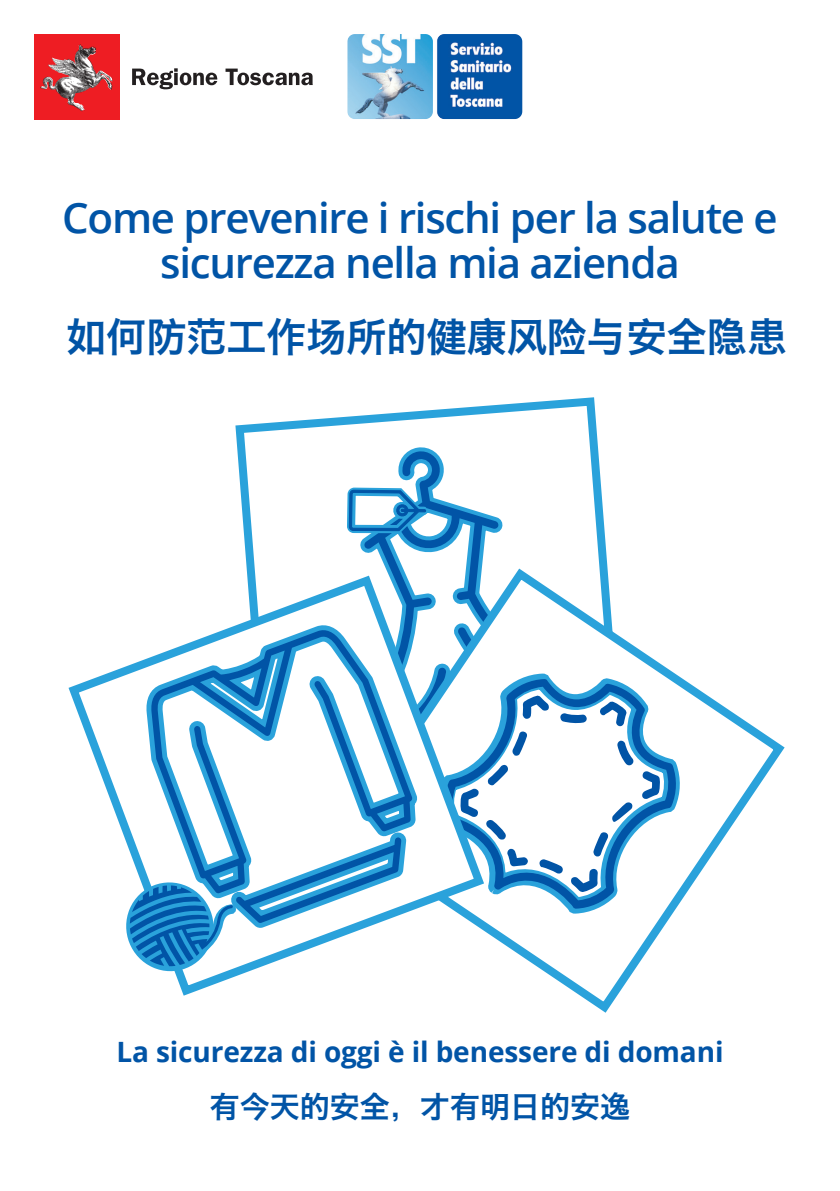
<style>
.page{position:relative;width:840px;height:1191px;background:#fff}
.page>*{position:absolute;margin:0;border:0;box-sizing:border-box;transform-origin:0 0}
.t1{font:600 42px/44px "Open Sans";letter-spacing:-.03em;color:#0154a6;text-align:center}
.t2{font:40px "Hiragino Sans GB W6";color:#0154a6}
.t3{font:30px "Hiragino Sans GB W6";color:#0154a6}
.t4{font:700 28px "Open Sans";letter-spacing:-.005em;color:#0154a6}
</style>
<div class="page">
<svg style="left:235px;top:397px;width:373px;height:173px"></svg>
<svg style="left:340px;top:448px;width:241px;height:115px"></svg>
<svg style="left:342px;top:484px;width:88px;height:79px"></svg>
<svg style="left:348px;top:489px;width:78px;height:74px"></svg>
<div style="left:34px;top:34px;width:85px;height:85px;background:#ee1d23"></div>
<img style="left:40px;top:44px;width:73px;height:68px">
<svg style="left:132px;top:68px;width:85px;height:21px"></svg>
<svg style="left:225px;top:69px;width:87px;height:16px"></svg>
<img style="left:347px;top:34px;width:77px;height:81px">
<svg style="left:334px;top:563px;width:451px;height:450px"></svg>
<svg style="left:489px;top:669px;width:190px;height:248px"></svg>
<svg style="left:489px;top:679px;width:188px;height:229px"></svg>
<svg style="left:506px;top:848px;width:21px;height:18px"></svg>
<svg style="left:489px;top:819px;width:17px;height:21px"></svg>
<svg style="left:489px;top:731px;width:38px;height:54px"></svg>
<svg style="left:522px;top:695px;width:27px;height:24px"></svg>
<svg style="left:560px;top:713px;width:26px;height:10px"></svg>
<svg style="left:599px;top:701px;width:27px;height:25px"></svg>
<svg style="left:616px;top:740px;width:17px;height:25px"></svg>
<svg style="left:641px;top:770px;width:18px;height:29px"></svg>
<svg style="left:593px;top:802px;width:39px;height:55px"></svg>
<svg style="left:570px;top:868px;width:27px;height:24px"></svg>
<svg style="left:539px;top:859px;width:24px;height:15px"></svg>
<svg style="left:68px;top:570px;width:421px;height:430px"></svg>
<svg style="left:146px;top:623px;width:272px;height:309px"></svg>
<svg style="left:118px;top:874px;width:121px;height:105px"></svg>
<p class="t1" style="left:62px;top:195px;width:716px">Come prevenire i rischi per la salute e sicurezza nella mia azienda</p>
<p class="t2" style="left:66px;top:311px;width:722px">如何防范工作场所的健康风险与安全隐患</p>
<p class="t4" style="left:116px;top:1032px;width:608px">La sicurezza di oggi è il benessere di domani</p>
<p class="t3" style="left:210px;top:1087px;width:421px">有今天的安全，才有明日的安逸</p>
</div>
